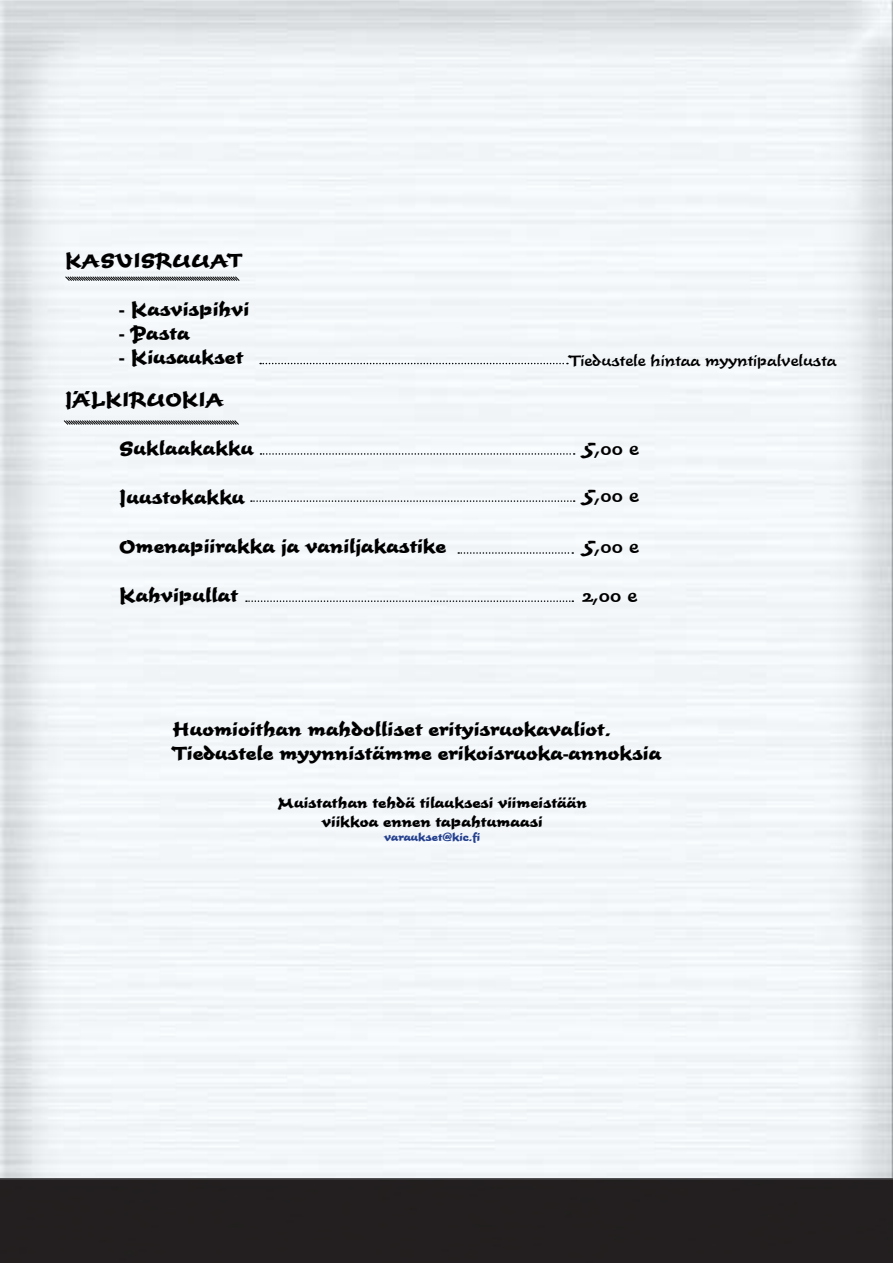
<style>
.page{position:relative;width:893px;height:1263px;background:#fff}
.page>*{position:absolute;margin:0;border:0;box-sizing:border-box;transform-origin:0 0}
.t1{font:700 20.4px/24.5px "Time Scr D";color:#000}
.t2{font:500 20.4px "Time Scr D";color:#000}
.t3{font:500 16.5px "Time Scr D";color:#000}
.t4{font:700 15.75px/18.9px "Time Scr D";color:#000;text-align:center}
.t5{font:700 11.85px "Time Scr D";color:#24408f}
.s1{font-size:27px}
</style>
<div class="page">
<img style="left:0;top:0;width:893px;height:1179px">
<div style="left:0;top:1179px;width:893px;height:84px;background:#231f20"></div>
<svg style="left:246px;top:600px;width:327px;height:2px"></svg>
<svg style="left:63px;top:419px;width:177px;height:7px"></svg>
<svg style="left:260px;top:453px;width:315px;height:2px"></svg>
<svg style="left:251px;top:500px;width:324px;height:2px"></svg>
<svg style="left:458px;top:552px;width:115px;height:2px"></svg>
<svg style="left:260px;top:363px;width:308px;height:1px"></svg>
<svg style="left:64px;top:275px;width:176px;height:7px"></svg>
<p class="t1" style="left:65px;top:248px;width:179px">KASVISRUUAT</p>
<p class="t1" style="left:119px;top:297px;width:132px">- Kasvispihvi</p>
<p class="t1" style="left:119px;top:321px;width:72px">- Pasta</p>
<p class="t1" style="left:119px;top:346px;width:126px">- Kiusaukset</p>
<p class="t3" style="left:569px;top:351px;width:269px">Tiedustele hintaa myyntipalvelusta</p>
<p class="t1" style="left:65px;top:388px;width:161px">JÄLKIRUOKIA</p>
<p class="t1" style="left:119px;top:437px;width:136px">Suklaakakku</p>
<p class="t1" style="left:119px;top:485px;width:127px">Juustokakku</p>
<p class="t1" style="left:119px;top:534px;width:329px">Omenapiirakka ja vaniljakastike</p>
<p class="t1" style="left:119px;top:583px;width:120px">Kahvipullat</p>
<p class="t2" style="left:582px;top:437px;width:58px"><span class="s1">5</span>,00 e</p>
<p class="t2" style="left:582px;top:484px;width:58px"><span class="s1">5</span>,00 e</p>
<p class="t2" style="left:582px;top:535px;width:58px"><span class="s1">5</span>,00 e</p>
<p class="t2" style="left:582px;top:583px;width:56px">2,00 e</p>
<p class="t1" style="left:172px;top:717px;width:490px">Huomioithan mahdolliset erityisruokavaliot.<br>Tiedustele myynnistämme erikoisruoka-annoksia</p>
<p class="t4" style="left:277px;top:793px;width:311px">Muistathan tehdä tilauksesi viimeistään viikkoa ennen tapahtumaasi</p>
<p class="t5" style="left:384px;top:830px;width:98px">varaukset@kic.fi</p>
</div>
